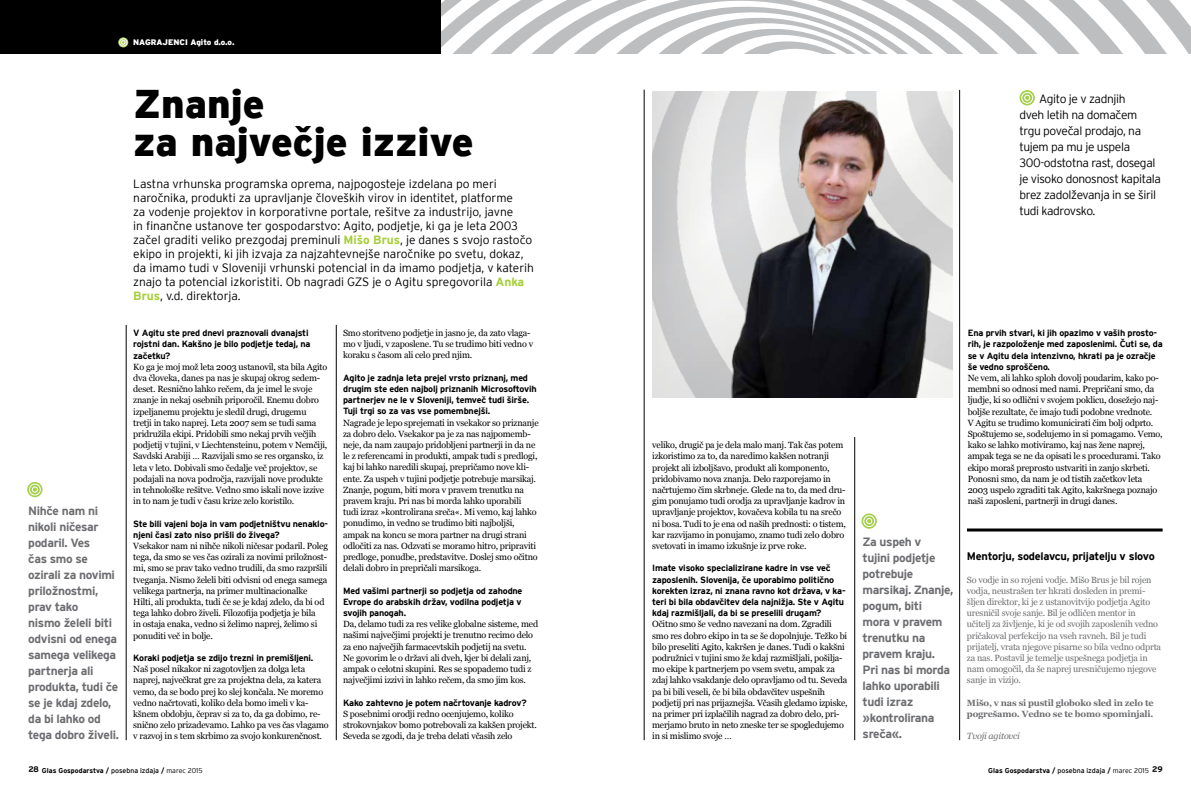
<style>
.page{position:relative;width:1191px;height:794px;background:#fff}
.page>*{position:absolute;margin:0;border:0;box-sizing:border-box;transform-origin:0 0}
.t1{font:900 40px/38px "Interstate";color:#000}
.t2{font:300 12px/14px "Interstate";letter-spacing:-.005em;color:#000}
.t3{font:700 12px/16px "Interstate";letter-spacing:-.03em;color:#6d6e71}
.t4{font:300 12px/16px "Interstate";letter-spacing:-.03em;color:#000}
.t5{font:700 11px "Interstate";letter-spacing:-.02em;color:#000}
.t6{font:9px/11.2px "Georgia";letter-spacing:-.02em;color:#000}
.t7{font:700 9px/11.2px "Interstate";letter-spacing:-.02em;color:#000}
.t8{font:9px/11.2px "Georgia";letter-spacing:-.02em;color:#6d6e71}
.t9{font:700 9px/11.2px "Georgia";letter-spacing:-.02em;color:#6d6e71}
.t10{font:italic 9px "Georgia";letter-spacing:-.02em;color:#6d6e71}
.t11{font:900 8px "Interstate";color:#fff}
.t12{font:700 7px "Interstate";color:#000}
.s1{font-weight:700;color:#a6ce39}
.s2{font-size:8px}
.s3{font-weight:400}
.s4{font-weight:300}
</style>
<div class="page">
<hr style="left:126px;top:325px;width:1px;height:415px;background:#000">
<hr style="left:854px;top:437px;width:1px;height:303px;background:#000">
<hr style="left:336px;top:325px;width:1px;height:415px;background:#000">
<hr style="left:644px;top:90px;width:1px;height:650px;background:#000">
<hr style="left:959px;top:90px;width:1px;height:650px;background:#000">
<img style="left:652px;top:91px;width:300px;height:306px">
<svg style="left:27px;top:482px;width:16px;height:15px"></svg>
<div style="left:29px;top:483px;width:12px;height:12px;border:1px solid #fff;border-radius:50%"></div>
<svg style="left:32px;top:486px;width:6px;height:6px"></svg>
<svg style="left:861px;top:513px;width:16px;height:16px"></svg>
<div style="left:863px;top:515px;width:12px;height:12px;border:1px solid #fff;border-radius:50%"></div>
<svg style="left:866px;top:518px;width:6px;height:6px"></svg>
<svg style="left:1019px;top:90px;width:15px;height:15px"></svg>
<div style="left:1021px;top:92px;width:12px;height:12px;border:1px solid #fff;border-radius:50%"></div>
<svg style="left:1024px;top:95px;width:6px;height:6px"></svg>
<hr style="left:967px;top:528px;width:195px;height:3px;background:#000">
<div style="left:0;top:0;width:1191px;height:53px;background:#000"></div>
<svg style="left:441px;top:0;width:750px;height:53px;background:#dddedf"></svg>
<svg style="left:118px;top:37px;width:10px;height:10px"></svg>
<div style="left:119px;top:38px;width:8px;height:8px;border:1px solid #fff;border-radius:50%"></div>
<svg style="left:121px;top:40px;width:4px;height:4px"></svg>
<p class="t11" style="left:133px;top:38px;width:103px">NAGRAJENCI Agito d.o.o.</p>
<h2 class="t3" style="left:28px;top:502px;width:92px">Nihče nam ni nikoli ničesar podaril. Ves<br>čas smo se ozirali za novimi priložnostmi, prav tako<br>nismo želeli biti odvisni od enega samega velikega partnerja ali produkta, tudi če se je kdaj zdelo, da bi lahko od tega dobro živeli.</h2>
<h1 class="t1" style="left:133px;top:85px;width:342px">Znanje<br>za največje izzive</h1>
<p class="t2" style="left:133px;top:177px;width:402px">Lastna vrhunska programska oprema, najpogosteje izdelana po meri naročnika, produkti za upravljanje človeških virov in identitet, platforme<br>za vodenje projektov in korporativne portale, rešitve za industrijo, javne<br>in finančne ustanove ter gospodarstvo: Agito, podjetje, ki ga je leta 2003 začel graditi veliko prezgodaj preminuli <span class="s1">Mišo Brus</span>, je danes s svojo rastočo ekipo in projekti, ki jih izvaja za najzahtevnejše naročnike po svetu, dokaz, da imamo tudi v Sloveniji vrhunski potencial in da imamo podjetja, v katerih znajo ta potencial izkoristiti. Ob nagradi GZS je o Agitu spregovorila <span class="s1">Anka Brus</span>, v.d. direktorja.</p>
<p class="t7" style="left:133px;top:327px;width:179px">V Agitu ste pred dnevi praznovali dvanajsti rojstni dan. Kakšno je bilo podjetje tedaj, na začetku?</p>
<p class="t6" style="left:133px;top:361px;width:196px">Ko ga je moj mož leta 2003 ustanovil, sta bila Agito dva človeka, danes pa nas je skupaj okrog sedem&shy;deset. Resnično lahko rečem, da je imel le svoje znanje in nekaj osebnih priporočil. Enemu dobro izpeljanemu projektu je sledil drugi, drugemu tretji in tako naprej. Leta 2007 sem se tudi sama pridružila ekipi. Pridobili smo nekaj prvih večjih podjetij v tujini, v Liechtensteinu, potem v Nemčiji, Savdski Arabiji … Razvijali smo se res organsko, iz leta v leto. Dobivali smo čedalje več projektov, se podajali na nova področja, razvijali nove produkte in tehnološke rešitve. Vedno smo iskali nove izzive in to nam je tudi v času krize zelo koristilo.</p>
<p class="t7" style="left:133px;top:517px;width:196px">Ste bili vajeni boja in vam podjetništvu nenaklo&shy;njeni časi zato niso prišli do živega?</p>
<p class="t6" style="left:133px;top:540px;width:196px">Vsekakor nam ni nihče nikoli ničesar podaril. Poleg tega, da smo se ves čas ozirali za novimi priložnost&shy;mi, smo se prav tako vedno trudili, da smo razpršili tveganja. Nismo želeli biti odvisni od enega samega velikega partnerja, na primer multinacionalke Hilti, ali produkta, tudi če se je kdaj zdelo, da bi od tega lahko dobro živeli. Filozofija podjetja je bila<br>in ostaja enaka, vedno si želimo naprej, želimo si ponuditi več in bolje.</p>
<p class="t7" style="left:133px;top:652px;width:182px">Koraki podjetja se zdijo trezni in premišljeni.</p>
<p class="t6" style="left:133px;top:663px;width:197px">Naš posel nikakor ni zagotovljen za dolga leta naprej, največkrat gre za projektna dela, za katera vemo, da se bodo prej ko slej končala. Ne moremo vedno načrtovati, koliko dela bomo imeli v ka&shy;kšnem obdobju, čeprav si za to, da ga dobimo, re&shy;snično zelo prizadevamo. Lahko pa ves čas vlagamo v razvoj in s tem skrbimo za svojo konkurenčnost.</p>
<p class="t6" style="left:343px;top:327px;width:192px">Smo storitveno podjetje in jasno je, da zato vlaga&shy;mo v ljudi, v zaposlene. Tu se trudimo biti vedno v koraku s časom ali celo pred njim.</p>
<p class="t7" style="left:343px;top:372px;width:195px">Agito je zadnja leta prejel vrsto priznanj, med drugim ste eden najbolj priznanih Microsoftovih partnerjev ne le v Sloveniji, temveč tudi širše.<br>Tuji trgi so za vas vse pomembnejši.</p>
<p class="t6" style="left:343px;top:417px;width:197px">Nagrade je lepo sprejemati in vsekakor so priznanje za dobro delo. Vsekakor pa je za nas najpomemb&shy;neje, da nam zaupajo pridobljeni partnerji in da ne le z referencami in produkti, ampak tudi s predlogi, kaj bi lahko naredili skupaj, prepričamo nove kli&shy;ente. Za uspeh v tujini podjetje potrebuje marsikaj.<br>Znanje, pogum, biti mora v pravem trenutku na pravem kraju. Pri nas bi morda lahko uporabili tudi izraz »kontrolirana sreča«. Mi vemo, kaj lahko ponudimo, in vedno se trudimo biti najboljši, ampak na koncu se mora partner na drugi strani odločiti za nas. Odzvati se moramo hitro, pripraviti predloge, ponudbe, predstavitve. Doslej smo očitno delali dobro in prepričali marsikoga.</p>
<p class="t7" style="left:343px;top:584px;width:181px;text-align:justify">Med vašimi partnerji so podjetja od zahodne Evrope do arabskih držav, vodilna podjetja v svojih panogah.</p>
<p class="t6" style="left:343px;top:618px;width:197px">Da, delamo tudi za res velike globalne sisteme, med našimi največjimi projekti je trenutno recimo delo za eno največjih farmacevtskih podjetij na svetu.<br>Ne govorim le o državi ali dveh, kjer bi delali zanj, ampak o celotni skupini. Res se spopademo tudi z največjimi izzivi in lahko rečem, da smo jim kos.</p>
<p class="t7" style="left:343px;top:696px;width:185px">Kako zahtevno je potem načrtovanje kadrov?</p>
<p class="t6" style="left:343px;top:708px;width:195px">S posebnimi orodji redno ocenjujemo, koliko strokovnjakov bomo potrebovali za kakšen projekt.<br>Seveda se zgodi, da je treba delati včasih zelo</p>
<h2 class="t4" style="left:1019px;top:90px;width:143px;text-indent:20px">Agito je v zadnjih<br>dveh letih na domačem trgu povečal prodajo, na tujem pa mu je uspela<br>300-odstotna rast, dosegal je visoko donosnost kapitala brez zadolževanja in se širil tudi kadrovsko.</h2>
<p class="t6" style="left:652px;top:439px;width:195px">veliko, drugič pa je dela malo manj. Tak čas potem izkoristimo za to, da naredimo kakšen notranji projekt ali izboljšavo, produkt ali komponento, pridobivamo nova znanja. Delo razporejamo in načrtujemo čim skrbneje. Glede na to, da med dru&shy;gim ponujamo tudi orodja za upravljanje kadrov in upravljanje projektov, kovačeva kobila tu na srečo ni bosa. Tudi to je ena od naših prednosti: o tistem, kar razvijamo in ponujamo, znamo tudi zelo dobro svetovati in imamo izkušnje iz prve roke.</p>
<p class="t7" style="left:652px;top:562px;width:195px">Imate visoko specializirane kadre in vse več zaposlenih. Slovenija, če uporabimo politično korekten izraz, ni znana ravno kot država, v ka&shy;teri bi bila obdavčitev dela najnižja. Ste v Agitu kdaj razmišljali, da bi se preselili drugam?</p>
<p class="t6" style="left:652px;top:619px;width:197px">Očitno smo še vedno navezani na dom. Zgradili smo res dobro ekipo in ta se še dopolnjuje. Težko bi bilo preseliti Agito, kakršen je danes. Tudi o kakšni podružnici v tujini smo že kdaj razmišljali, pošilja&shy;mo ekipe k partnerjem po vsem svetu, ampak za zdaj lahko vsakdanje delo opravljamo od tu. Seveda pa bi bili veseli, če bi bila obdavčitev uspešnih podjetij pri nas prijaznejša. Včasih gledamo izpiske, na primer pri izplačilih nagrad za dobro delo, pri&shy;merjamo bruto in neto zneske ter se spogledujemo in si mislimo svoje …</p>
<h2 class="t3" style="left:862px;top:533px;width:92px">Za uspeh v<br>tujini podjetje potrebuje marsikaj. Znanje, pogum, biti<br>mora v pravem trenutku na pravem kraju.<br>Pri nas bi morda lahko uporabili tudi izraz »kontrolirana sreča«.</h2>
<p class="t7" style="left:967px;top:327px;width:197px">Ena prvih stvari, ki jih opazimo v vaših prosto&shy;rih, je razpoloženje med zaposlenimi. Čuti se, da se v Agitu dela intenzivno, hkrati pa je ozračje še vedno sproščeno.</p>
<p class="t6" style="left:967px;top:372px;width:196px">Ne vem, ali lahko sploh dovolj poudarim, kako po&shy;membni so odnosi med nami. Prepričani smo, da ljudje, ki so odlični v svojem poklicu, dosežejo naj&shy;boljše rezultate, če imajo tudi podobne vrednote.<br>V Agitu se trudimo komunicirati čim bolj odprto.<br>Spoštujemo se, sodelujemo in si pomagamo. Vemo, kako se lahko motiviramo, kaj nas žene naprej, ampak tega se ne da opisati le s procedurami. Tako ekipo moraš preprosto ustvariti in zanjo skrbeti.<br>Ponosni smo, da nam je od tistih začetkov leta 2003 uspelo zgraditi tak Agito, kakršnega poznajo naši zaposleni, partnerji in drugi danes.</p>
<p class="t5" style="left:967px;top:550px;width:189px">Mentorju, sodelavcu, prijatelju v slovo</p>
<p class="t8" style="left:967px;top:574px;width:196px">So vodje in so rojeni vodje. Mišo Brus je bil rojen vodja, neustrašen ter hkrati dosleden in premi&shy;šljen direktor, ki je z ustanovitvijo podjetja Agito uresničil svoje sanje. Bil je odličen mentor in učitelj za življenje, ki je od svojih zaposlenih vedno pričakoval perfekcijo na vseh ravneh. Bil je tudi prijatelj, vrata njegove pisarne so bila vedno odprta za nas. Postavil je temelje uspešnega podjetja in nam omogočil, da še naprej uresničujemo njegove sanje in vizijo.</p>
<p class="t9" style="left:967px;top:697px;width:188px">Mišo, v nas si pustil globoko sled in zelo te pogrešamo. Vedno se te bomo spominjali.</p>
<p class="t10" style="left:967px;top:729px;width:54px">Tvoji agitovci</p>
<p class="t12" style="left:28px;top:766px;width:176px"><span class="s2">28</span> Glas Gospodarstva / <span class="s3">posebna izdaja</span> / <span class="s4">marec 2015</span></p>
<p class="t12" style="left:988px;top:766px;width:176px">Glas Gospodarstva / <span class="s3">posebna izdaja</span> / <span class="s4">marec 2015</span> <span class="s2">29</span></p>
</div>
